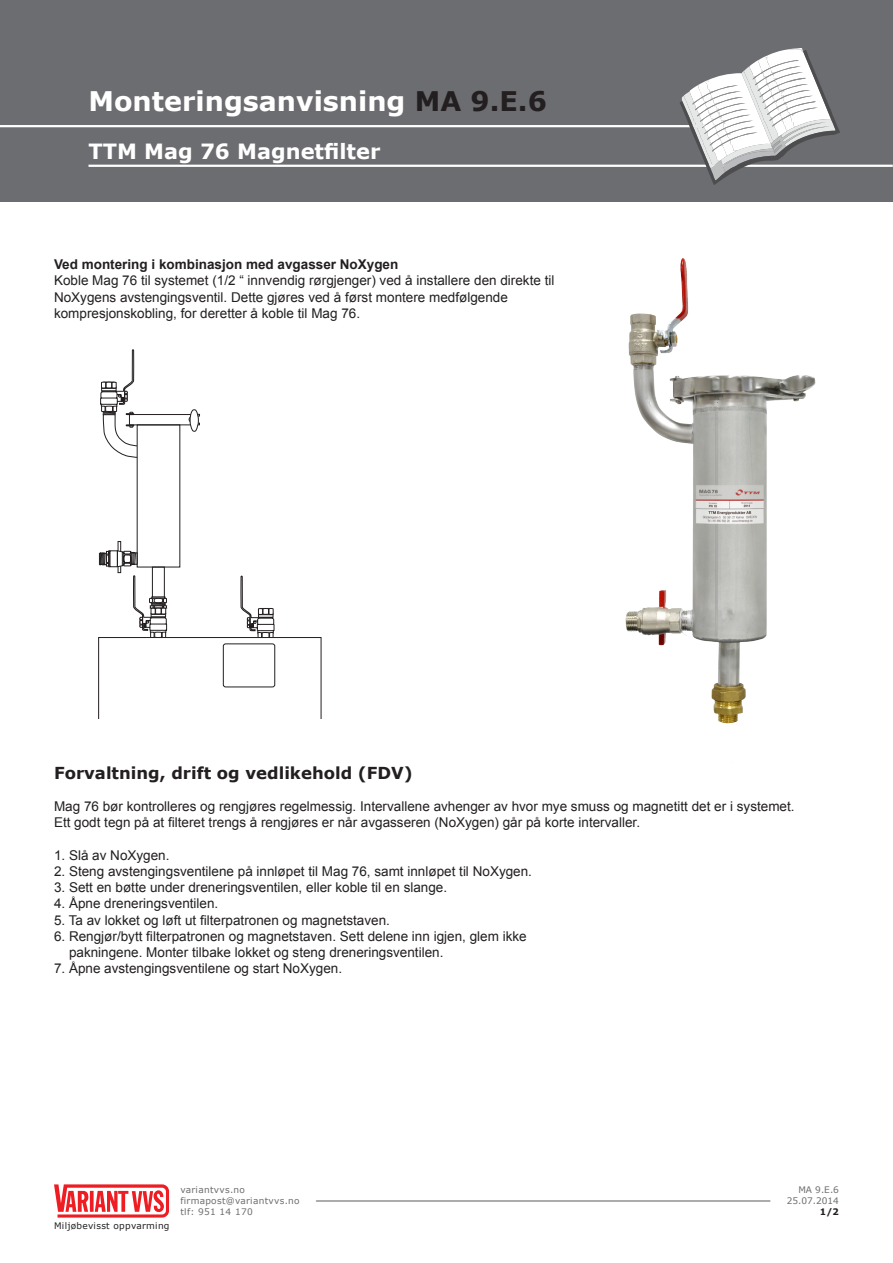
<style>
.page{position:relative;width:893px;height:1263px;background:#fff}
.page>*{position:absolute;margin:0;border:0;box-sizing:border-box;transform-origin:0 0}
.t1{font:700 27px "Verdana";color:#fff}
.t2{font:700 21px "Verdana";color:#fff}
.t3{font:700 16.5px "Verdana";color:#231f20}
.t4{font:13.5px/16.2px "Arial";color:#231f20}
.t5{font:700 13.5px "Arial";color:#231f20}
.t6{font:9px/10.8px "Verdana";letter-spacing:.03em;color:#6c6d70}
.t7{font:9px "Verdana";letter-spacing:.03em;color:#231f20}
.t8{font:9px/10.8px "Verdana";color:#6c6d70;text-align:right}
.t9{font:700 9px "Verdana";color:#231f20}
.s1{color:#231f20}
</style>
<div class="page">
<div style="left:0;top:0;width:893px;height:201px;background:#6c6d70"></div>
<hr style="left:316px;top:1200px;width:454px;height:1px;background:#6c6d70">
<svg style="left:54px;top:1184px;width:115px;height:33px"></svg>
<hr style="left:88px;top:165px;width:805px;height:2px;background:#fff">
<hr style="left:0;top:125px;width:709px;height:2px;background:#fff">
<svg style="left:680px;top:48px;width:160px;height:137px"></svg>
<img style="left:625px;top:258px;width:191px;height:466px">
<svg style="left:98px;top:349px;width:223px;height:370px"></svg>
<div style="left:223px;top:644px;width:52px;height:43px;background:#fff;border-radius:2px"></div>
<div style="left:223px;top:644px;width:52px;height:43px;border:1px solid #231f20;border-radius:2px"></div>
<h1 class="t1" style="left:88px;top:82px;width:460px">Monteringsanvisning <span class="s1">MA 9.E.6</span></h1>
<h2 class="t2" style="left:88px;top:136px;width:294px">TTM Mag 76 Magnetfilter</h2>
<p class="t5" style="left:54px;top:255px;width:346px">Ved montering i kombinasjon med avgasser NoXygen</p>
<p class="t4" style="left:54px;top:273px;width:502px">Koble Mag 76 til systemet (1/2 “ innvendig rørgjenger) ved å installere den direkte til<br>NoXygens avstengingsventil. Dette gjøres ved å først montere medfølgende kompresjonskobling, for deretter å koble til Mag 76.</p>
<p class="t3" style="left:54px;top:761px;width:360px">Forvaltning, drift og vedlikehold (FDV)</p>
<p class="t4" style="left:54px;top:798px;width:742px">Mag 76 bør kontrolleres og rengjøres regelmessig. Intervallene avhenger av hvor mye smuss og magnetitt det er i systemet.<br>Ett godt tegn på at filteret trengs å rengjøres er når avgasseren (NoXygen) går på korte intervaller.</p>
<p class="t4" style="left:54px;top:847px;width:117px">1. Slå av NoXygen.</p>
<p class="t4" style="left:54px;top:863px;width:479px">2. Steng avstengingsventilene på innløpet til Mag 76, samt innløpet til NoXygen.</p>
<p class="t4" style="left:54px;top:879px;width:395px">3. Sett en bøtte under dreneringsventilen, eller koble til en slange.</p>
<p class="t4" style="left:54px;top:896px;width:166px">4. Åpne dreneringsventilen.</p>
<p class="t4" style="left:54px;top:912px;width:337px">5. Ta av lokket og løft ut filterpatronen og magnetstaven.</p>
<p class="t4" style="left:69px;top:928px;width:459px;text-indent:-15px">6. Rengjør/bytt filterpatronen og magnetstaven. Sett delene inn igjen, glem ikke pakningene. Monter tilbake lokket og steng dreneringsventilen.</p>
<p class="t4" style="left:54px;top:960px;width:290px">7. Åpne avstengingsventilene og start NoXygen.</p>
<p class="t7" style="left:54px;top:1219px;width:117px">Miljøbevisst oppvarming</p>
<p class="t6" style="left:180px;top:1184px;width:121px">variantvvs.no firmapost@variantvvs.no tlf: 951 14 170</p>
<p class="t8" style="left:787px;top:1184px;width:54px">MA 9.E.6<br>25.07.2014</p>
<p class="t9" style="left:820px;top:1205px;width:20px">1/2</p>
</div>
